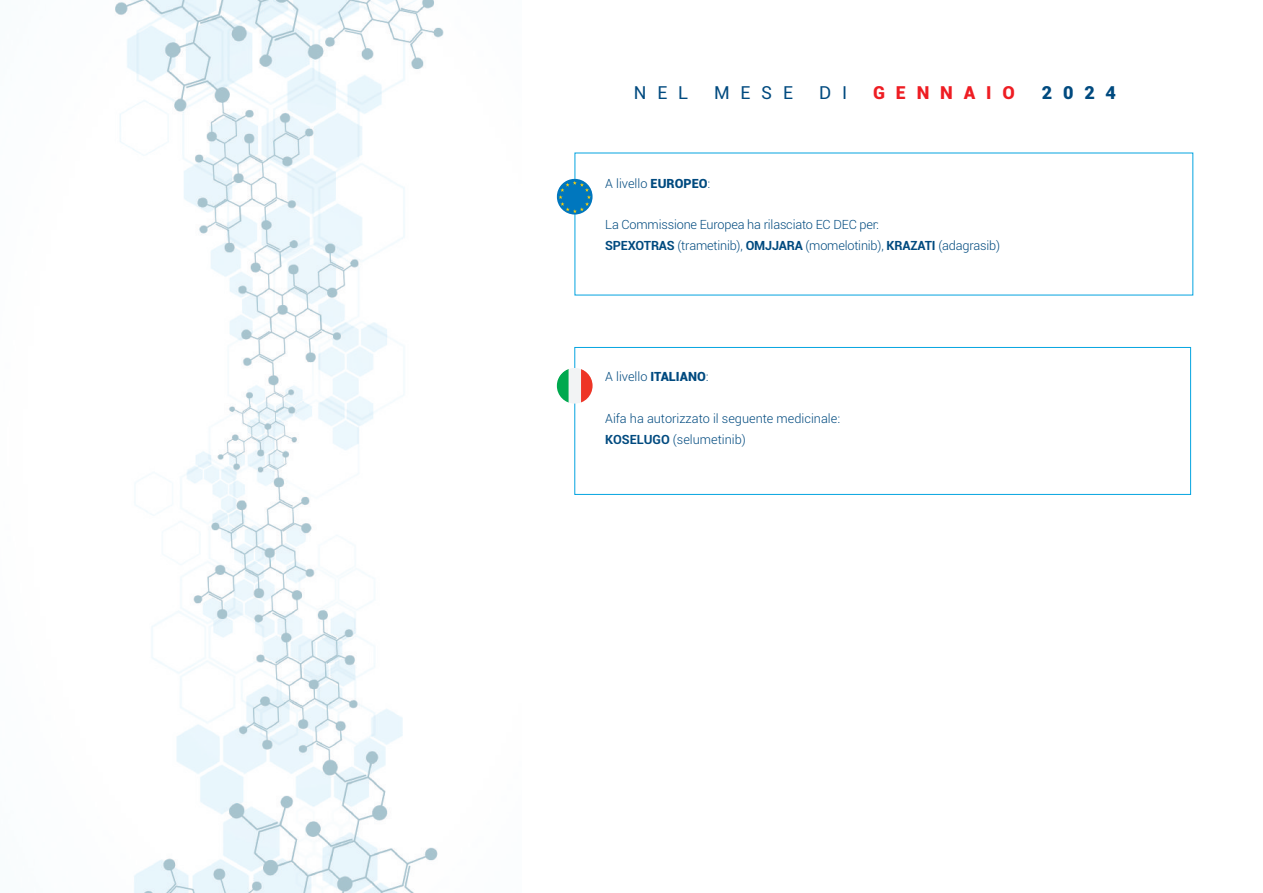
<style>
.page{position:relative;width:1263px;height:893px;background:#fff}
.page>*{position:absolute;margin:0;border:0;box-sizing:border-box;transform-origin:0 0}
.t1{font:18px "Roboto";letter-spacing:.6em;color:#004a7f}
.t2{font:900 18px "Roboto";letter-spacing:.6em;color:#ee1d23}
.t3{font:900 18px "Roboto";color:#004a7f}
.t4{font:300 12.75px/21px "Roboto";letter-spacing:-.015em;color:#004a7f}
.s1{font-weight:900}
.s2{font-weight:700}
</style>
<div class="page">
<img style="left:115px;top:0;width:329px;height:893px">
<div style="left:574px;top:347px;width:617px;height:148px;border:1px solid #05a4e0"></div>
<svg style="left:557px;top:179px;width:35px;height:36px"></svg>
<svg style="left:557px;top:368px;width:35px;height:36px"></svg>
<h1 class="t1" style="left:634px;top:82px;width:56px">NEL</h1>
<h1 class="t1" style="left:714px;top:82px;width:80px">mEsE</h1>
<h1 class="t1" style="left:819px;top:82px;width:30px">D i</h1>
<h1 class="t2" style="left:873px;top:82px;width:143px">GENNAIO</h1>
<h1 class="t3" style="left:1042px;top:82px;width:76px">2024</h1>
<p class="t4" style="left:605px;top:173px;width:107px">A livello <span class="s1">EUROPEO</span>:</p>
<p class="t4" style="left:605px;top:214px;width:396px">La Commissione Europea ha rilasciato EC DEC per:<br><span class="s2">SPEXOTRAS</span> (trametinib), <span class="s2">OMJJARA</span> (momelotinib), <span class="s2">KRAZATI</span> (adagrasib)</p>
<p class="t4" style="left:605px;top:366px;width:105px">A livello <span class="s1">ITALIANO</span>:</p>
<p class="t4" style="left:605px;top:408px;width:236px">Aifa ha autorizzato il seguente medicinale:<br><span class="s2">KOSELUGO</span> (selumetinib)</p>
</div>
